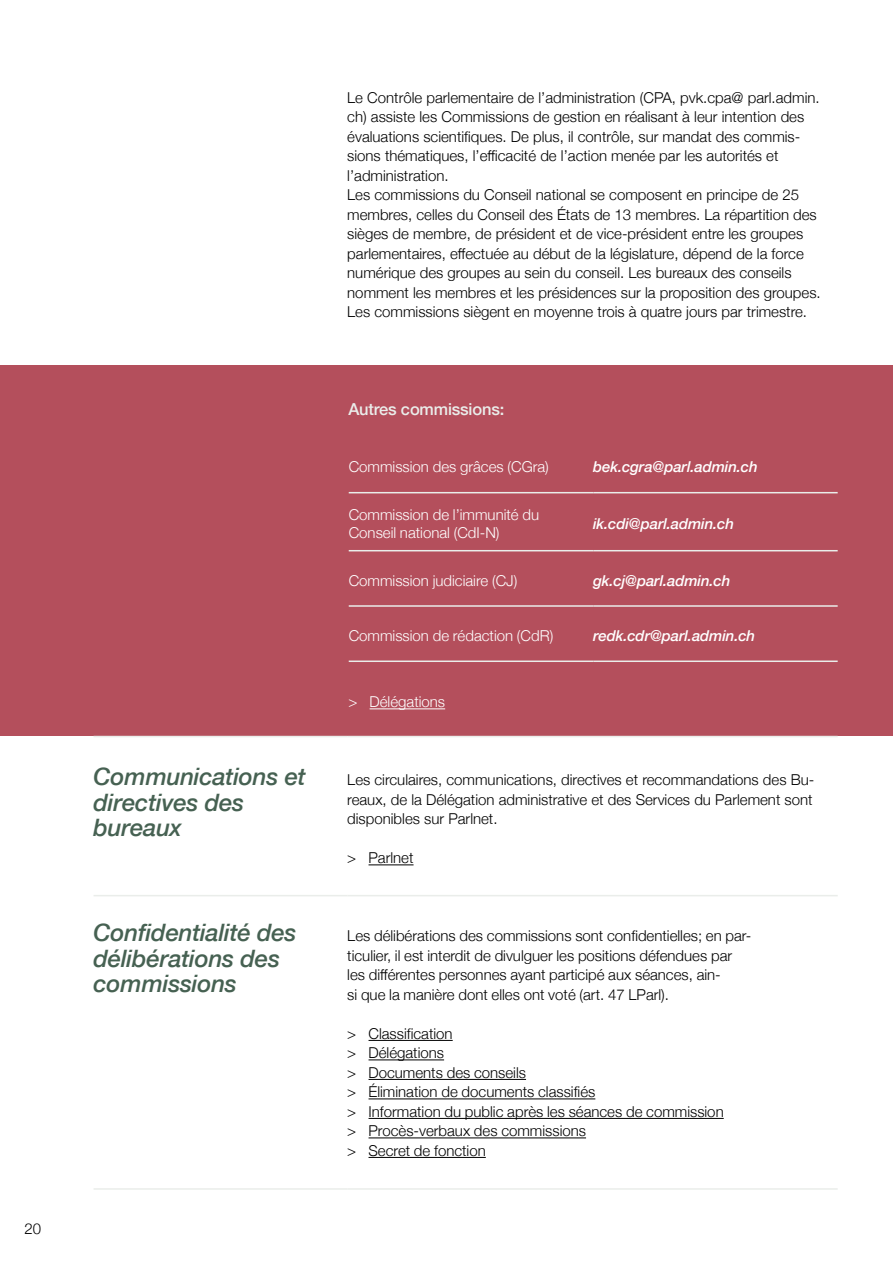
<style>
.page{position:relative;width:893px;height:1263px;background:#fff}
.page>*{position:absolute;margin:0;border:0;box-sizing:border-box;transform-origin:0 0}
.t1{font:italic 500 24px/25.5px "Helvetica Neue";letter-spacing:-.01em;color:#466152}
.t2{font:500 16.5px "Helvetica Neue";letter-spacing:-.01em;color:#eaedea}
.t3{font:300 15px/19.5px "Helvetica Neue";color:#000}
.t4{font:300 15px/18px "Helvetica Neue";color:#fff}
.t5{font:italic 500 15px "Helvetica Neue";letter-spacing:-.01em;color:#fff}
</style>
<div class="page">
<div style="left:0;top:365px;width:893px;height:371px;background:#b44f5c"></div>
<hr style="left:349px;top:492px;width:244px;height:1px;background:#eaedea">
<hr style="left:349px;top:550px;width:244px;height:1px;background:#eaedea">
<hr style="left:349px;top:605px;width:244px;height:2px;background:#eaedea">
<hr style="left:593px;top:492px;width:245px;height:1px;background:#eaedea">
<hr style="left:593px;top:550px;width:245px;height:1px;background:#eaedea">
<hr style="left:593px;top:605px;width:245px;height:2px;background:#eaedea">
<hr style="left:349px;top:660px;width:244px;height:2px;background:#eaedea">
<hr style="left:593px;top:660px;width:245px;height:2px;background:#eaedea">
<hr style="left:370px;top:708px;width:75px;height:1px;background:#fff">
<hr style="left:94px;top:736px;width:253px;height:1px;background:#eaedea">
<hr style="left:347px;top:736px;width:491px;height:1px;background:#eaedea">
<hr style="left:94px;top:895px;width:253px;height:1px;background:#eaedea">
<hr style="left:347px;top:895px;width:491px;height:1px;background:#eaedea">
<hr style="left:94px;top:1188px;width:253px;height:2px;background:#eaedea">
<hr style="left:347px;top:1188px;width:491px;height:2px;background:#eaedea">
<hr style="left:369px;top:864px;width:45px;height:1px;background:#000">
<hr style="left:369px;top:1040px;width:84px;height:1px;background:#000">
<hr style="left:369px;top:1059px;width:75px;height:1px;background:#000">
<hr style="left:369px;top:1079px;width:157px;height:1px;background:#000">
<hr style="left:369px;top:1098px;width:226px;height:1px;background:#000">
<hr style="left:369px;top:1118px;width:355px;height:1px;background:#000">
<hr style="left:369px;top:1137px;width:217px;height:1px;background:#000">
<hr style="left:369px;top:1157px;width:117px;height:1px;background:#000">
<p class="t3" style="left:24px;top:1218px;width:18px">20</p>
<p class="t3" style="left:347px;top:87px;width:475px">Le Contrôle parlementaire de l’administration (CPA, pvk.cpa@ parl.admin. ch) assiste les Commissions de gestion en réalisant à leur intention des évaluations scientifiques. De plus, il contrôle, sur mandat des commis&shy;sions thématiques, l’efficacité de l’action menée par les autorités et l’administration.<br>Les commissions du Conseil national se composent en principe de 25 membres, celles du Conseil des États de 13 membres. La répartition des sièges de membre, de président et de vice-président entre les groupes parlementaires, effectuée au début de la législature, dépend de la force numérique des groupes au sein du conseil. Les bureaux des conseils nomment les membres et les présidences sur la proposition des groupes.<br>Les commissions siègent en moyenne trois à quatre jours par trimestre.</p>
<p class="t2" style="left:348px;top:396px;width:157px">Autres commissions:</p>
<p class="t4" style="left:349px;top:457px;width:202px">Commission des grâces (CGra)</p>
<p class="t5" style="left:593px;top:454px;width:166px">bek.cgra@parl.admin.ch</p>
<p class="t4" style="left:349px;top:504px;width:192px">Commission de l’immunité du<br>Conseil national (CdI-N)</p>
<p class="t5" style="left:593px;top:511px;width:142px">ik.cdi@parl.admin.ch</p>
<p class="t4" style="left:349px;top:570px;width:170px">Commission judiciaire (CJ)</p>
<p class="t5" style="left:593px;top:567px;width:139px">gk.cj@parl.admin.ch</p>
<p class="t4" style="left:349px;top:625px;width:206px">Commission de rédaction (CdR)</p>
<p class="t5" style="left:593px;top:623px;width:163px">redk.cdr@parl.admin.ch</p>
<p class="t4" style="left:348px;top:692px;width:98px">&gt; Délégations</p>
<h1 class="t1" style="left:94px;top:762px;width:214px">Communications et directives des bureaux</h1>
<p class="t3" style="left:347px;top:769px;width:469px;text-align:justify">Les circulaires, communications, directives et recommandations des Bu&shy;reaux, de la Délégation administrative et des Services du Parlement sont disponibles sur Parlnet.</p>
<p class="t3" style="left:347px;top:847px;width:68px">&gt; Parlnet</p>
<h1 class="t1" style="left:94px;top:918px;width:205px">Confidentialité des délibérations des commissions</h1>
<p class="t3" style="left:347px;top:925px;width:406px">Les délibérations des commissions sont confidentielles; en par&shy;ticulier, il est interdit de divulguer les positions défendues par les différentes personnes ayant participé aux séances, ain-<br>si que la manière dont elles ont voté (art. 47 LParl).</p>
<p class="t3" style="left:347px;top:1023px;width:378px">&gt; Classification<br>&gt; Délégations<br>&gt; Documents des conseils<br>&gt; Élimination de documents classifiés<br>&gt; Information du public après les séances de commission &gt; Procès-verbaux des commissions<br>&gt; Secret de fonction</p>
</div>
